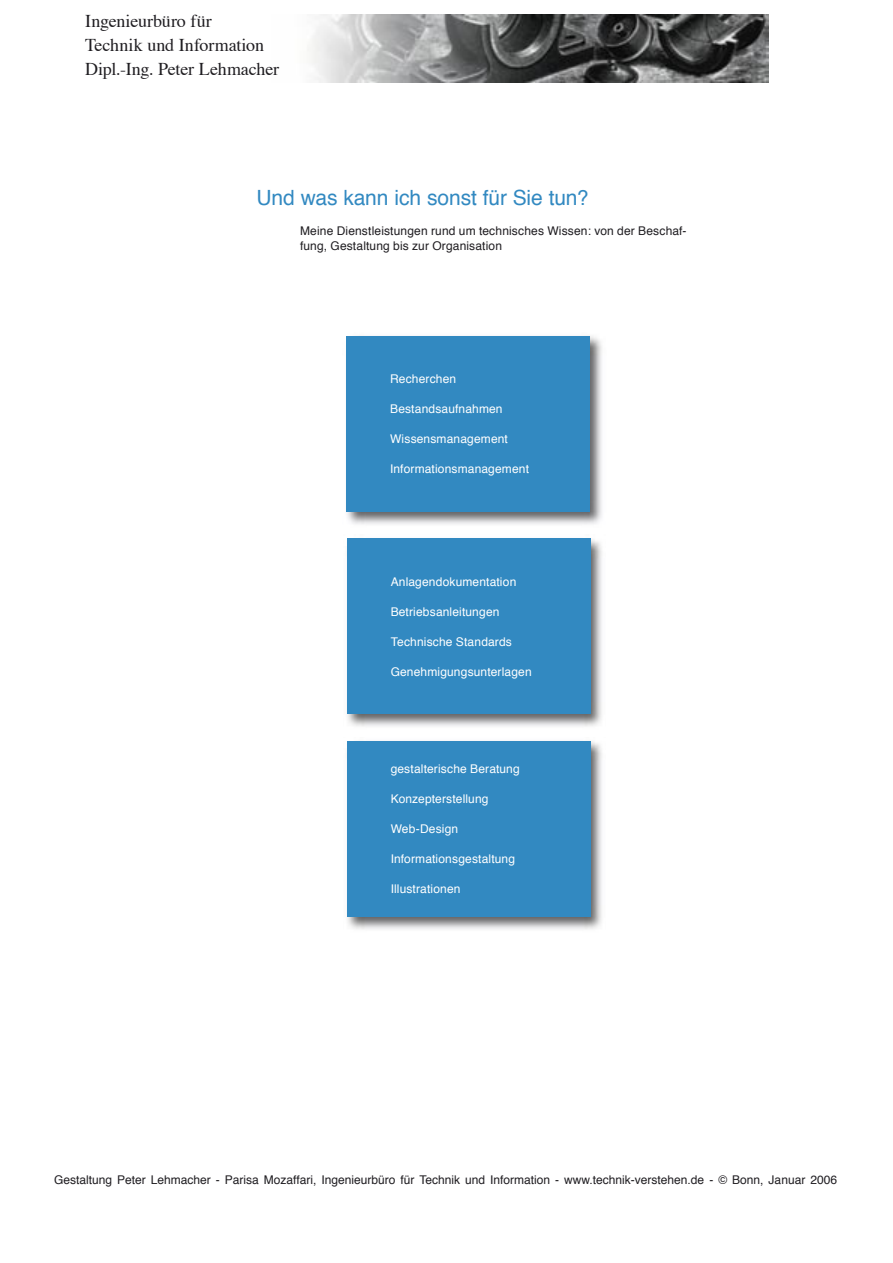
<style>
.page{position:relative;width:893px;height:1263px;background:#fff}
.page>*{position:absolute;margin:0;border:0;box-sizing:border-box;transform-origin:0 0}
.t1{font:21px "Helvetica";letter-spacing:-.005em;color:#3289c1}
.t2{font:18px/24px "Times";letter-spacing:-.005em;color:#1f1d21}
.t3{font:12px "Helvetica";letter-spacing:.01em;color:#fff}
.t4{font:12px/15px "Helvetica";color:#1f1d21}
</style>
<div class="page">
<img style="left:307px;top:15px;width:461px;height:67px">
<img style="left:346px;top:336px;width:256px;height:188px">
<div style="left:347px;top:336px;width:243px;height:175px;background:#3289c1"></div>
<img style="left:347px;top:538px;width:255px;height:189px">
<div style="left:347px;top:538px;width:243px;height:176px;background:#3289c1"></div>
<img style="left:347px;top:741px;width:255px;height:189px">
<div style="left:347px;top:741px;width:243px;height:175px;background:#3289c1"></div>
<h2 class="t2" style="left:85px;top:10px;width:195px">Ingenieurbüro für<br>Technik und Information<br>Dipl.-Ing. Peter Lehmacher</h2>
<h1 class="t1" style="left:256px;top:184px;width:333px">Und was kann ich sonst für Sie tun?</h1>
<p class="t4" style="left:300px;top:224px;width:388px">Meine Dienstleistungen rund um technisches Wissen: von der Beschaf&shy;fung, Gestaltung bis zur Organisation</p>
<p class="t3" style="left:390px;top:371px;width:68px">Recherchen</p>
<p class="t3" style="left:390px;top:401px;width:114px">Bestandsaufnahmen</p>
<p class="t3" style="left:390px;top:431px;width:119px">Wissensmanagement</p>
<p class="t3" style="left:390px;top:461px;width:140px">Informationsmanagement</p>
<p class="t3" style="left:391px;top:574px;width:127px">Anlagendokumentation</p>
<p class="t3" style="left:391px;top:604px;width:110px">Betriebsanleitungen</p>
<p class="t3" style="left:391px;top:634px;width:123px">Technische Standards</p>
<p class="t3" style="left:391px;top:664px;width:142px">Genehmigungsunterlagen</p>
<p class="t3" style="left:391px;top:761px;width:131px">gestalterische Beratung</p>
<p class="t3" style="left:391px;top:791px;width:99px">Konzepterstellung</p>
<p class="t3" style="left:391px;top:821px;width:69px">Web-Design</p>
<p class="t3" style="left:391px;top:851px;width:126px">Informationsgestaltung</p>
<p class="t3" style="left:391px;top:881px;width:71px">Illustrationen</p>
<p class="t4" style="left:54px;top:1173px;width:784px">Gestaltung Peter Lehmacher - Parisa Mozaffari, Ingenieurbüro für Technik und Information - www.technik-verstehen.de - © Bonn, Januar 2006</p>
</div>
